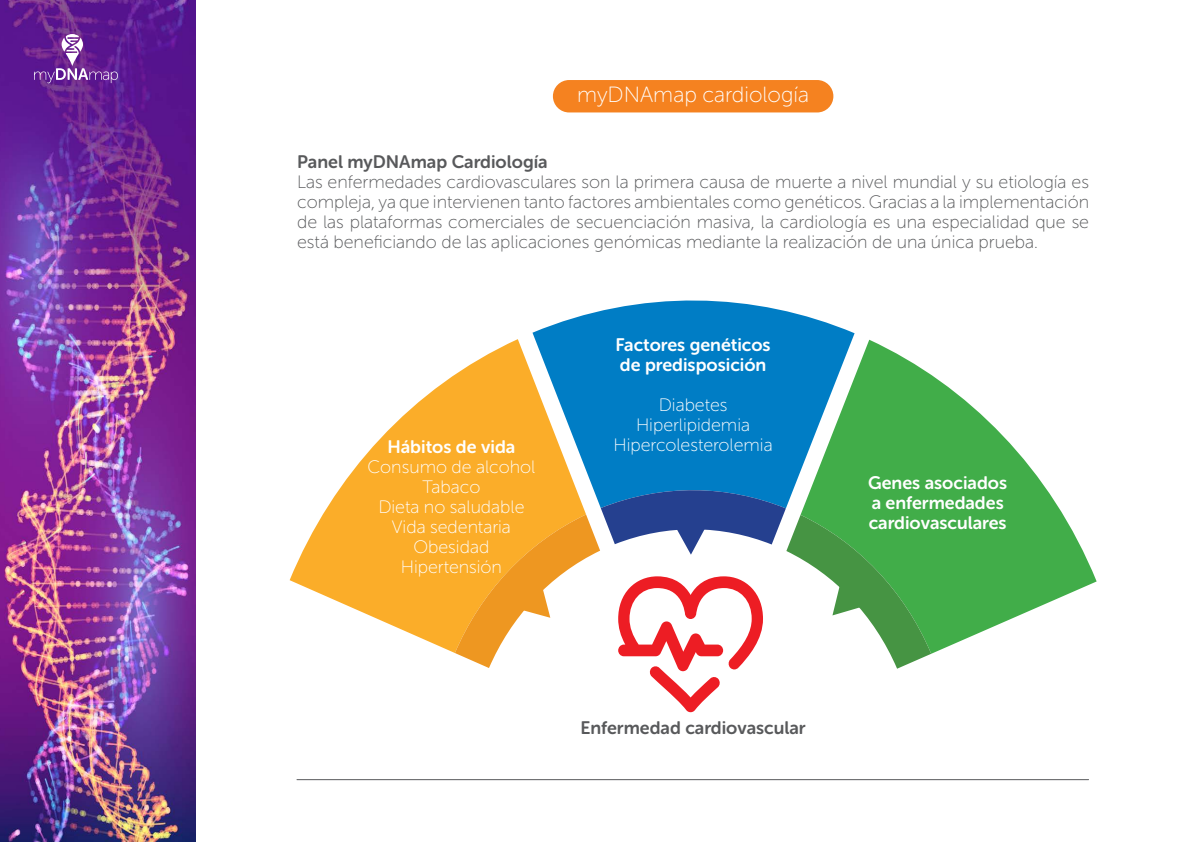
<style>
.page{position:relative;width:1191px;height:842px;background:#fff}
.page>*{position:absolute;margin:0;border:0;box-sizing:border-box;transform-origin:0 0}
.t1{font:22px "Museo Sans Rounded 100";color:#fff}
.t2{font:18px/20px "Museo Sans Rounded 100";color:#58595b;text-align:justify}
.t3{font:18px/20px "Museo Sans Rounded 100";color:#fff;text-align:center}
.t4{font:18px/20px "Museo Sans Rounded 700";color:#fff}
.t5{font:18px "Museo Sans Rounded 700";color:#58595b}
</style>
<div class="page">
<img style="left:0;top:0;width:196px;height:842px">
<svg style="left:34px;top:34px;width:84px;height:49px;background:#793c9f"></svg>
<svg style="left:290px;top:339px;width:242px;height:314px;fill:#fbad29"></svg>
<svg style="left:532px;top:300px;width:322px;height:183px;background:#298ec4"></svg>
<svg style="left:800px;top:340px;width:296px;height:314px;fill:#41ad49"></svg>
<svg style="left:455px;top:483px;width:476px;height:229px"></svg>
<div style="left:553px;top:80px;width:280px;height:32px;background:#f58220;border-radius:16px"></div>
<hr style="left:297px;top:779px;width:791px;height:1px;background:#58595b">
<p class="t1" style="left:577px;top:83px;width:233px">myDNAmap cardiología</p>
<p class="t5" style="left:297px;top:151px;width:252px">Panel myDNAmap Cardiología</p>
<p class="t2" style="left:297px;top:172px;width:793px">Las enfermedades cardiovasculares son la primera causa de muerte a nivel mundial y su etiología es compleja, ya que intervienen tanto factores ambientales como genéticos. Gracias a la implementación de las plataformas comerciales de secuenciación masiva, la cardiología es una especialidad que se está beneficiando de las aplicaciones genómicas mediante la realización de una única prueba.</p>
<p class="t4" style="left:387px;top:437px;width:129px">Hábitos de vida</p>
<p class="t3" style="left:367px;top:457px;width:169px">Consumo de alcohol<br>Tabaco<br>Dieta no saludable<br>Vida sedentaria<br>Obesidad<br>Hipertensión</p>
<p class="t4" style="left:615px;top:335px;width:156px">Factores genéticos de predisposición</p>
<p class="t3" style="left:613px;top:395px;width:161px">Diabetes<br>Hiperlipidemia<br>Hipercolesterolemia</p>
<p class="t5" style="left:580px;top:718px;width:227px">Enfermedad cardiovascular</p>
<p class="t4" style="left:868px;top:473px;width:140px">Genes asociados a enfermedades cardiovasculares</p>
</div>
